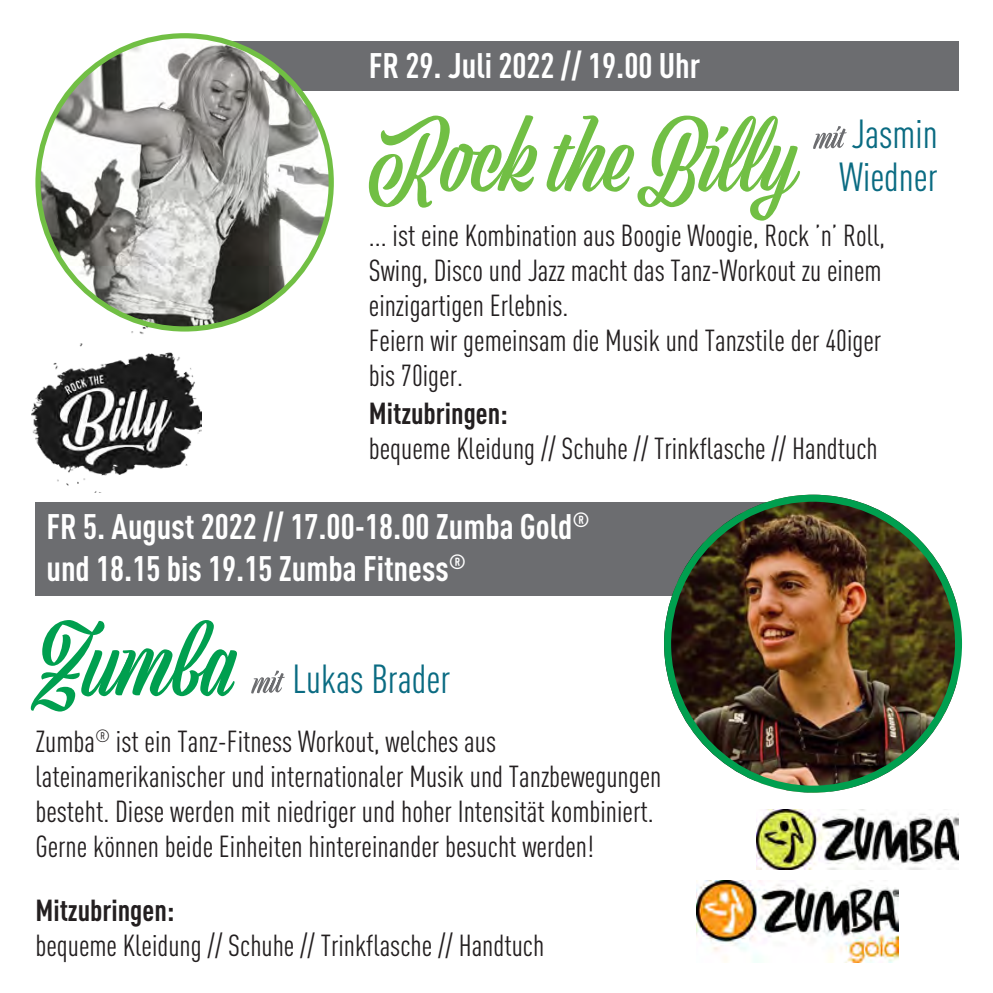
<style>
.page{position:relative;width:993px;height:993px;background:#fff}
.page>*{position:absolute;margin:0;border:0;box-sizing:border-box;transform-origin:0 0}
.t1{font:90px "Viktor Script";color:#71bf44}
.t2{font:90px "Viktor Script";color:#009f4f}
.t3{font:40px/42.5px "DIN Cond";color:#0a6b82;text-align:center}
.t4{font:700 35px/42px "DIN Cond";color:#fff}
.t5{font:30px/35px "DIN Cond";color:#231f20}
.t6{font:700 30px "DIN Cond";color:#231f20}
</style>
<div class="page">
<div style="left:158px;top:41px;width:800px;height:49px;background:#6c6d70"></div>
<svg style="left:813px;top:126px;width:33px;height:23px"></svg>
<img style="left:38px;top:36px;width:293px;height:293px;border-radius:146px">
<div style="left:36px;top:501px;width:800px;height:94px;background:#6c6d70"></div>
<img style="left:32px;top:326px;width:170px;height:166px">
<img style="left:664px;top:501px;width:292px;height:291px">
<div style="left:664px;top:494px;width:297px;height:298px;border:7px solid #009f4f;border-radius:50%"></div>
<svg style="left:251px;top:670px;width:34px;height:23px"></svg>
<img style="left:756px;top:809px;width:202px;height:60px">
<img style="left:696px;top:880px;width:202px;height:82px">
<p class="t4" style="left:369px;top:44px;width:333px">FR 29. Juli 2022 // 19.00 Uhr</p>
<h1 class="t1" style="left:369px;top:107px;width:430px">Rock the Billy</h1>
<p class="t5" style="left:369px;top:217px;width:517px">... ist eine Kombination aus Boogie Woogie, Rock ’n’ Roll, Swing, Disco und Jazz macht das Tanz-Workout zu einem einzigartigen Erlebnis.<br>Feiern wir gemeinsam die Musik und Tanzstile der 40iger bis 70iger.</p>
<p class="t6" style="left:369px;top:395px;width:141px">Mitzubringen:</p>
<p class="t5" style="left:369px;top:431px;width:510px">bequeme Kleidung // Schuhe // Trinkflasche // Handtuch</p>
<h2 class="t3" style="left:839px;top:112px;width:99px">Jasmin<br>Wiedner</h2>
<p class="t4" style="left:46px;top:504px;width:544px">FR 5. August 2022 // 17.00-18.00 Zumba Gold<sup>® </sup>und 18.15 bis 19.15 Zumba Fitness<sup>®</sup></p>
<h1 class="t2" style="left:36px;top:611px;width:200px">Zumba</h1>
<p class="t5" style="left:35px;top:723px;width:627px">Zumba<sup>®</sup> ist ein Tanz-Fitness Workout, welches aus lateinamerikanischer und internationaler Musik und Tanzbewegungen besteht. Diese werden mit niedriger und hoher Intensität kombiniert.<br>Gerne können beide Einheiten hintereinander besucht werden!</p>
<h2 class="t3" style="left:292px;top:657px;width:159px">Lukas Brader</h2>
<p class="t6" style="left:35px;top:891px;width:141px">Mitzubringen:</p>
<p class="t5" style="left:35px;top:927px;width:510px">bequeme Kleidung // Schuhe // Trinkflasche // Handtuch</p>
</div>
